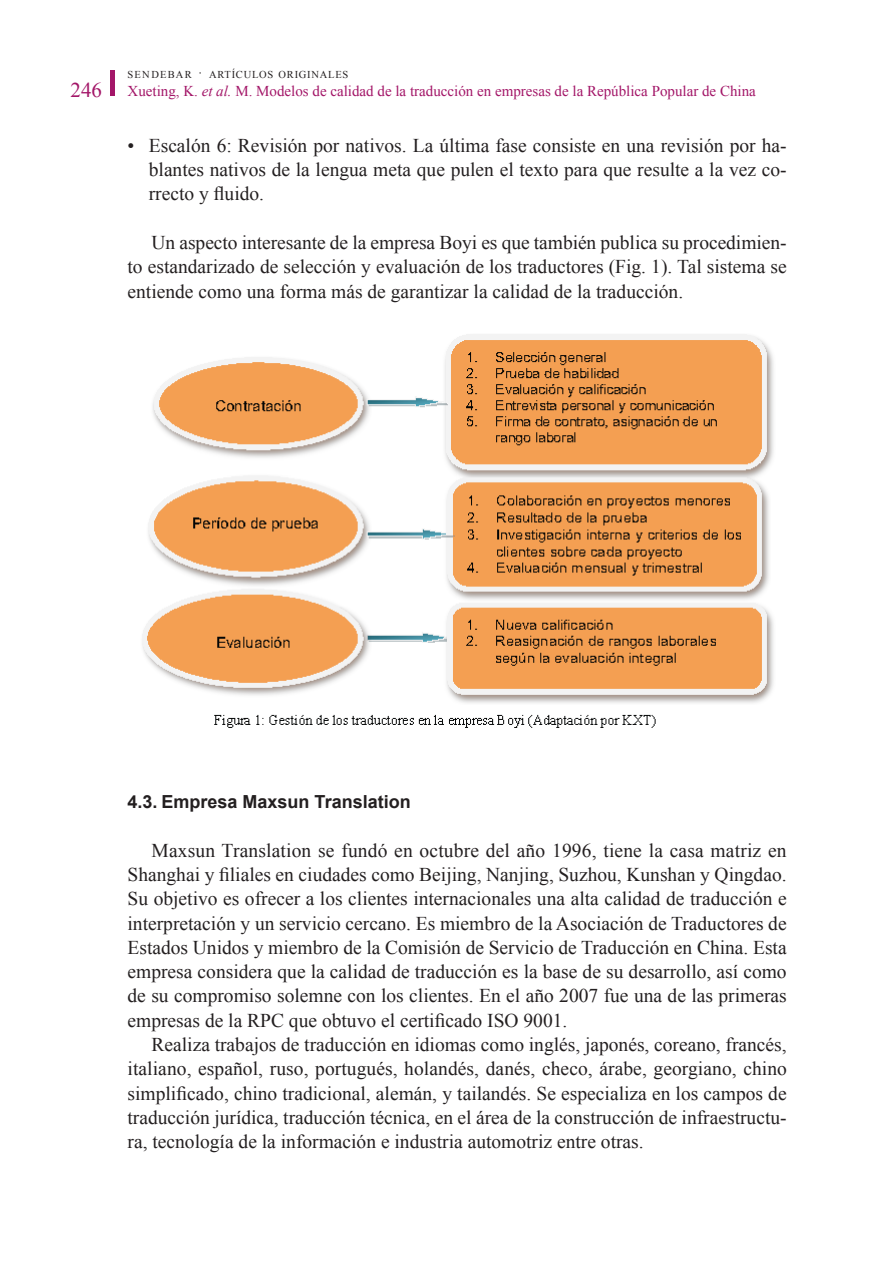
<style>
.page{position:relative;width:893px;height:1263px;background:#fff}
.page>*{position:absolute;margin:0;border:0;box-sizing:border-box;transform-origin:0 0}
.info_autor{font:19.5px/24.3px "Times New Roman";color:#231f20;text-align:justify}
.info_autor-2{font:700 18px "Arial";color:#231f20}
.t1{font:15px "Times New Roman";color:#a31668}
.t2{font:10.5px "Times New Roman";letter-spacing:.07em;color:#231f20}
.s1{font-size:15px}
.s2{font-size:21px}
.s3{font-style:italic}
</style>
<div class="page">
<hr style="left:111px;top:70px;width:4px;height:26px;background:#a31668">
<img style="left:142px;top:334px;width:632px;height:394px">
<p class="t2" style="left:128px;top:67px;width:222px">SENDEBAR <span class="s1">·</span> ARTÍCULOS ORIGINALES</p>
<p class="t1" style="left:71px;top:81px;width:687px"><span class="s2">246</span> Xueting, K. <span class="s3">et al.</span> M. Modelos de calidad de la traducción en empresas de la República Popular de China</p>
<p class="info_autor" style="left:149px;top:133px;width:639px;text-indent:-21px">• Escalón 6: Revisión por nativos. La última fase consiste en una revisión por ha&shy;blantes nativos de la lengua meta que pulen el texto para que resulte a la vez co&shy;rrecto y fluido.</p>
<p class="info_autor" style="left:128px;top:230px;width:661px;text-indent:24px">Un aspecto interesante de la empresa Boyi es que también publica su procedimien&shy;to estandarizado de selección y evaluación de los traductores (Fig. 1). Tal sistema se entiende como una forma más de garantizar la calidad de la traducción.</p>
<p class="info_autor-2" style="left:128px;top:790px;width:285px">4.3. Empresa Maxsun Translation</p>
<p class="info_autor" style="left:152px;top:838px;width:636px">Maxsun Translation se fundó en octubre del año 1996, tiene la casa matriz en</p>
<p class="info_autor" style="left:128px;top:862px;width:661px">Shanghai y filiales en ciudades como Beijing, Nanjing, Suzhou, Kunshan y Qingdao.</p>
<p class="info_autor" style="left:128px;top:886px;width:661px">Su objetivo es ofrecer a los clientes internacionales una alta calidad de traducción e</p>
<p class="info_autor" style="left:128px;top:910px;width:661px">interpretación y un servicio cercano. Es miembro de la Asociación de Traductores de</p>
<p class="info_autor" style="left:128px;top:935px;width:661px">Estados Unidos y miembro de la Comisión de Servicio de Traducción en China. Esta</p>
<p class="info_autor" style="left:128px;top:959px;width:661px">empresa considera que la calidad de traducción es la base de su desarrollo, así como</p>
<p class="info_autor" style="left:128px;top:983px;width:661px">de su compromiso solemne con los clientes. En el año 2007 fue una de las primeras</p>
<p class="info_autor" style="left:128px;top:1008px;width:441px">empresas de la RPC que obtuvo el certificado ISO 9001.</p>
<p class="info_autor" style="left:152px;top:1032px;width:637px">Realiza trabajos de traducción en idiomas como inglés, japonés, coreano, francés,</p>
<p class="info_autor" style="left:128px;top:1056px;width:661px">italiano, español, ruso, portugués, holandés, danés, checo, árabe, georgiano, chino</p>
<p class="info_autor" style="left:128px;top:1081px;width:661px">simplificado, chino tradicional, alemán, y tailandés. Se especializa en los campos de</p>
<p class="info_autor" style="left:128px;top:1105px;width:661px">traducción jurídica, traducción técnica, en el área de la construcción de infraestructu-</p>
<p class="info_autor" style="left:128px;top:1129px;width:518px">ra, tecnología de la información e industria automotriz entre otras.</p>
</div>
